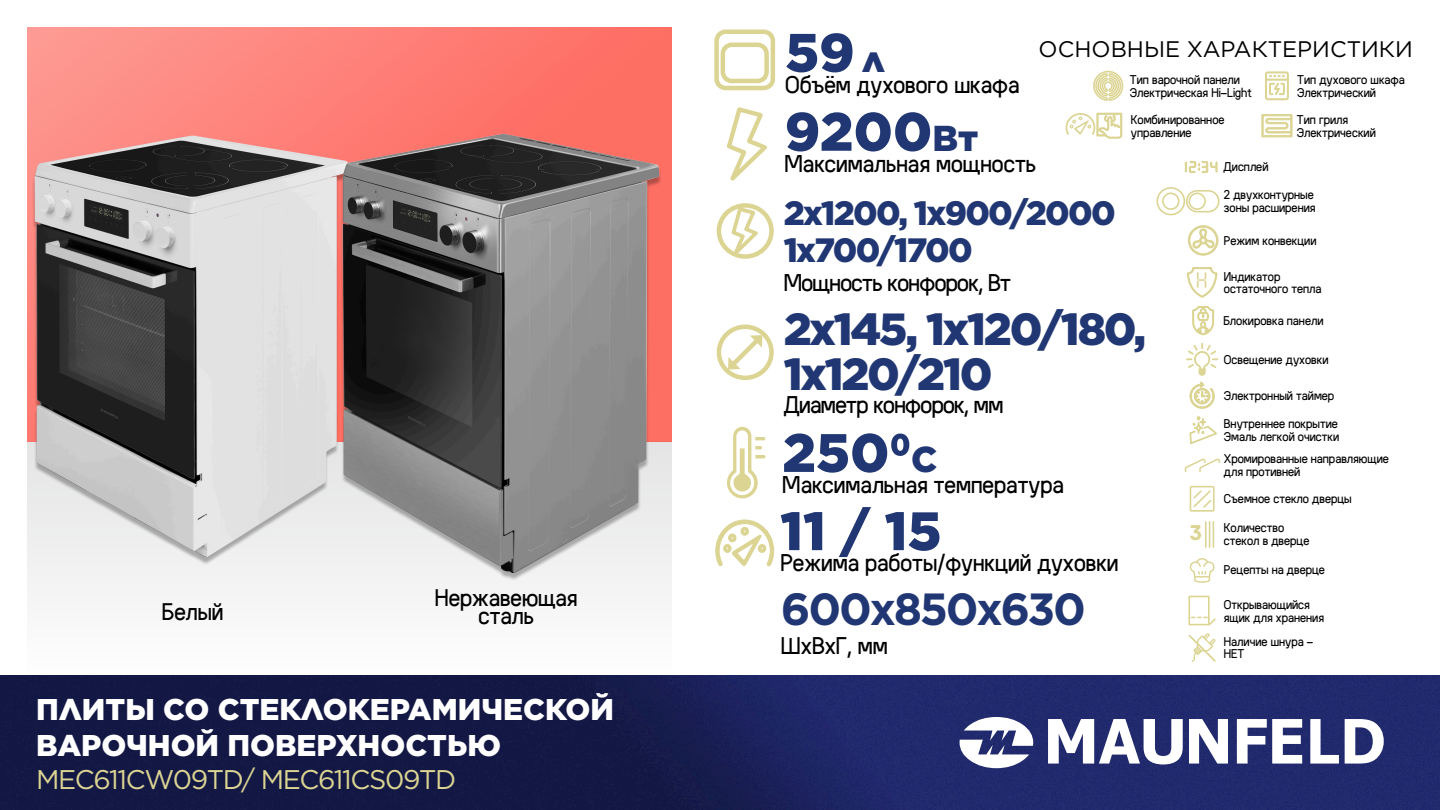
<style>
.page{position:relative;width:1440px;height:810px;background:#fff}
.page>*{position:absolute;margin:0;border:0;box-sizing:border-box;transform-origin:0 0}
.t1{font:900 54px "Gotham";color:#213773}
.t2{font:900 45px/45px "Gotham";letter-spacing:-.05em;color:#213773}
.t3{font:700 45px "Gotham";letter-spacing:-.05em;color:#213773}
.t4{font:900 33.75px/37.5px "Gotham";letter-spacing:-.05em;color:#213773}
.t5{font:900 30px/36px "Gotham";color:#fff}
.t6{font:27px "Gotham";letter-spacing:-.05em;color:#dbd492}
.t7{font:24.15px "Maunfeld";color:#000}
.t8{font:24.15px "Maunfeld";letter-spacing:-.025em;color:#000}
.t9{font:24px/18px "Maunfeld";color:#000;text-align:center}
.t10{font:22.5px "Gotham";color:#000}
.t11{font:700 21.23px "Maunfeld";color:#dbd492}
.t12{font:19.95px "Digital ICG";color:#dbd492}
.t13{font:12.75px/12.8px "Maunfeld";color:#000}
.s1{font-size:36px}
</style>
<div class="page">
<div style="left:27px;top:442px;width:645px;height:234px;background:#f8f8f8"></div>
<img style="left:27px;top:27px;width:645px;height:97px">
<img style="left:0;top:675px;width:1440px;height:135px">
<svg style="left:960px;top:717px;width:424px;height:51px"></svg>
<svg style="left:732px;top:427px;width:33px;height:72px"></svg>
<svg style="left:732px;top:208px;width:26px;height:46px"></svg>
<div style="left:717px;top:203px;width:57px;height:56px;border:4px solid #dbd492;border-radius:50%"></div>
<div style="left:717px;top:325px;width:57px;height:55px;border:4px solid #dbd492;border-radius:50%"></div>
<div style="left:714px;top:30px;width:61px;height:60px;border:4px solid #dbd492;border-radius:9px"></div>
<div style="left:721px;top:43px;width:48px;height:40px;border:4px solid #dbd492;border-radius:9px"></div>
<img style="left:27px;top:115px;width:392px;height:450px">
<img style="left:271px;top:124px;width:461px;height:456px">
<svg style="left:727px;top:107px;width:40px;height:74px"></svg>
<svg style="left:726px;top:333px;width:39px;height:39px"></svg>
<svg style="left:715px;top:519px;width:59px;height:48px"></svg>
<svg style="left:1066px;top:112px;width:56px;height:27px"></svg>
<svg style="left:1261px;top:114px;width:32px;height:23px"></svg>
<svg style="left:1093px;top:70px;width:31px;height:31px"></svg>
<svg style="left:1265px;top:71px;width:24px;height:29px"></svg>
<svg style="left:1186px;top:343px;width:32px;height:33px"></svg>
<div style="left:1189px;top:596px;width:21px;height:29px;border:2px solid #dcd592"></div>
<svg style="left:1189px;top:617px;width:27px;height:9px"></svg>
<svg style="left:1189px;top:485px;width:26px;height:27px"></svg>
<svg style="left:1209px;top:522px;width:5px;height:25px"></svg>
<hr style="left:1205px;top:522px;width:2px;height:25px;background:#dbd492">
<svg style="left:1189px;top:558px;width:26px;height:25px"></svg>
<svg style="left:1189px;top:633px;width:27px;height:29px"></svg>
<svg style="left:1185px;top:161px;width:33px;height:33px"></svg>
<svg style="left:1190px;top:382px;width:25px;height:27px"></svg>
<svg style="left:1189px;top:416px;width:28px;height:28px"></svg>
<div style="left:1162px;top:193px;width:18px;height:17px;border:2px solid #dbd492;border-radius:50%"></div>
<div style="left:1189px;top:193px;width:17px;height:17px;border:2px solid #dbd492;border-radius:50%"></div>
<div style="left:1157px;top:187px;width:28px;height:28px;border:2px solid #dbd492;border-radius:50%"></div>
<svg style="left:1187px;top:225px;width:32px;height:73px"></svg>
<svg style="left:1184px;top:458px;width:37px;height:14px"></svg>
<div style="left:1186px;top:190px;width:34px;height:22px;border:2px solid #dbd492;border-radius:10px"></div>
<svg style="left:1192px;top:306px;width:22px;height:30px"></svg>
<p class="t1" style="left:785px;top:15px;width:102px">59 <span class="s1">л</span></p>
<p class="t7" style="left:785px;top:71px;width:236px">Объём духового шкафа</p>
<p class="t1" style="left:785px;top:94px;width:196px">9200<span class="s1">Вт</span></p>
<p class="t7" style="left:785px;top:150px;width:253px">Максимальная мощность</p>
<p class="t10" style="left:1039px;top:35px;width:376px">ОСНОВНЫЕ ХАРАКТЕРИСТИКИ</p>
<p class="t13" style="left:1130px;top:73px;width:123px">Тип варочной панели<br>Электрическая Hi-Light</p>
<p class="t13" style="left:1297px;top:73px;width:109px">Тип духового шкафа<br>Электрический</p>
<p class="t13" style="left:1131px;top:113px;width:95px">Комбинированное</p>
<p class="t13" style="left:1131px;top:126px;width:62px">управление</p>
<p class="t13" style="left:1297px;top:113px;width:80px">Тип гриля<br>Электрический</p>
<p class="t13" style="left:1223px;top:160px;width:47px">Дисплей</p>
<p class="t4" style="left:784px;top:193px;width:333px">2х1200, 1х900/2000<br>1x700/1700</p>
<p class="t8" style="left:784px;top:269px;width:229px">Мощность конфорок, Вт</p>
<p class="t2" style="left:784px;top:306px;width:364px">2х145, 1х120/180,<br>1х120/210</p>
<p class="t8" style="left:784px;top:391px;width:221px">Диаметр конфорок, мм</p>
<p class="t1" style="left:782px;top:416px;width:157px">2500<span class="s1">C</span></p>
<p class="t7" style="left:782px;top:471px;width:283px">Максимальная температура</p>
<p class="t9" style="left:162px;top:603px;width:63px">Белый</p>
<p class="t1" style="left:780px;top:494px;width:163px">11 / 15</p>
<p class="t7" style="left:780px;top:550px;width:340px">Режима работы/функций духовки</p>
<p class="t9" style="left:435px;top:588px;width:144px">Нержавеющая сталь</p>
<p class="t3" style="left:781px;top:579px;width:307px">600х850х630</p>
<p class="t7" style="left:781px;top:632px;width:109px">ШхВхГ, мм</p>
<p class="t5" style="left:36px;top:691px;width:579px">ПЛИТЫ СО СТЕКЛОКЕРАМИЧЕСКОЙ<br>ВАРОЧНОЙ ПОВЕРХНОСТЬЮ</p>
<p class="t6" style="left:36px;top:762px;width:422px">MEC611CW09TD/ MEC611CS09TD</p>
<p class="t12" style="left:1196px;top:267px;width:13px">H</p>
<p class="t11" style="left:1190px;top:521px;width:14px">3</p>
<p class="t13" style="left:1224px;top:189px;width:93px">2 двухконтурные зоны расширения</p>
<p class="t13" style="left:1224px;top:234px;width:94px">Режим конвекции</p>
<p class="t13" style="left:1224px;top:270px;width:99px">Индикатор остаточного тепла</p>
<p class="t13" style="left:1223px;top:315px;width:102px">Блокировка панели</p>
<p class="t13" style="left:1224px;top:353px;width:106px">Освещение духовки</p>
<p class="t13" style="left:1224px;top:389px;width:112px">Электронный таймер</p>
<p class="t13" style="left:1224px;top:418px;width:117px">Внутреннее покрытие<br>Эмаль легкой очистки</p>
<p class="t13" style="left:1224px;top:453px;width:166px">Хромированные направляющие для противней</p>
<p class="t13" style="left:1224px;top:492px;width:129px">Съемное стекло дверцы</p>
<p class="t13" style="left:1224px;top:521px;width:87px">Количество стекол в дверце</p>
<p class="t13" style="left:1224px;top:563px;width:103px">Рецепты на дверце</p>
<p class="t13" style="left:1224px;top:598px;width:102px">Открывающийся ящик для хранения</p>
<p class="t13" style="left:1224px;top:635px;width:91px">Наличие шнура -</p>
<p class="t13" style="left:1224px;top:648px;width:22px">НЕТ</p>
</div>
